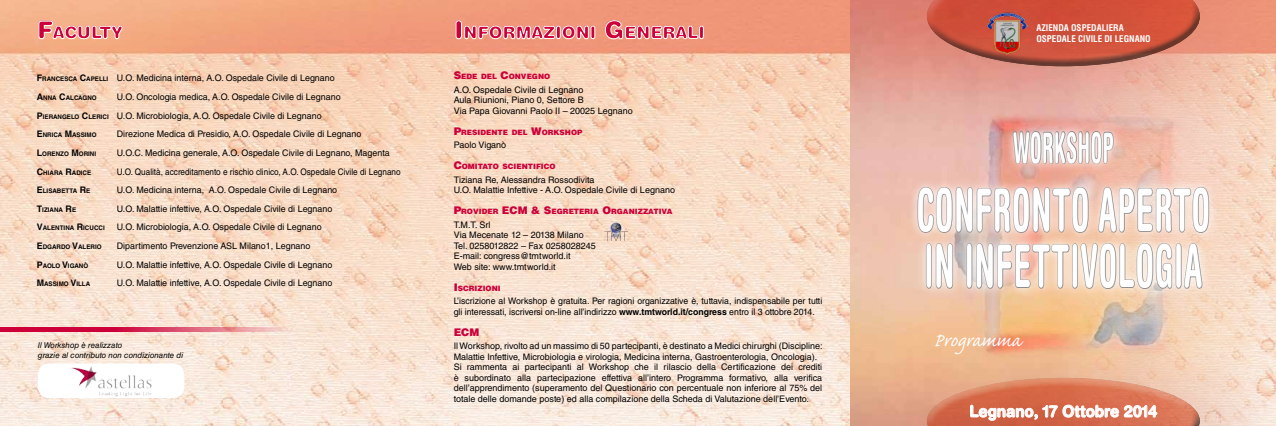
<style>
.page{position:relative;width:1276px;height:426px;background:#fff}
.page>*{position:absolute;margin:0;border:0;box-sizing:border-box;transform-origin:0 0}
.t1{font:700 condensed 59px/56px "Helvetica Rounded LT Std";letter-spacing:.03em;color:#fff;scale:.59 1}
.t2{font:700 condensed 42px "Helvetica Rounded LT Std";letter-spacing:.03em;color:#fff;scale:.52 1}
.t3{font:24px "Caflisch Script";color:#fff}
.t4{font:900 16.8px "Helvetica Rounded LT Std";color:#cd0039}
.t5{font:700 16px "Helvetica Rounded LT Std";color:#fff;scale:.94 1}
.t6{font:900 10.5px "Helvetica LT Std";color:#cd0039}
.t7{font:9px/10.5px "Helvetica LT Std";color:#000}
.t8{font:9px "Helvetica LT Std";color:#000;scale:.91 1}
.t9{font:700 condensed 9px/10.8px "Helvetica LT Std";color:#fff}
.t10{font:italic 8px/9.6px "Helvetica LT Std";color:#000}
.t11{font:900 7.3px "Helvetica LT Std";color:#cd0039}
.t12{font:700 6.3px "Helvetica LT Std";color:#000}
.s1{font-size:24px}
.s2{font-weight:700}
.s3{font-weight:700;font-size:6.3px}
.s4{font-size:9px}
.s5{font-size:10.5px}
</style>
<div class="page">
<img style="left:0;top:0;width:850px;height:425px">
<img style="left:850px;top:0;width:426px;height:425px">
<svg style="left:907px;top:121px;width:312px;height:177px;background:#f1ccba"></svg>
<svg style="left:917px;top:0;width:292px;height:313px;background:#dfac9d"></svg>
<div style="left:925px;top:376px;width:275px;height:49px;background:#fff;opacity:.75"></div>
<svg style="left:926px;top:377px;width:274px;height:48px;background:#dd896c"></svg>
<svg style="left:38px;top:21px;width:85px;height:18px;background:#f6c1a2"></svg>
<img style="left:609px;top:240px;width:14px;height:5px">
<img style="left:609px;top:221px;width:14px;height:10px">
<svg style="left:604px;top:231px;width:24px;height:9px"></svg>
<div style="left:456px;top:21px;width:5px;height:18px;border:1px solid #fff;border-radius:3px"></div>
<svg style="left:464px;top:25px;width:91px;height:14px"></svg>
<div style="left:556px;top:26px;width:4px;height:13px;border:1px solid #fff;border-radius:2px"></div>
<svg style="left:562px;top:25px;width:27px;height:14px"></svg>
<div style="left:591px;top:26px;width:4px;height:13px;border:1px solid #fff;border-radius:2px"></div>
<svg style="left:605px;top:20px;width:93px;height:19px;background:#f2af99"></svg>
<div style="left:699px;top:26px;width:4px;height:13px;border:1px solid #fff;border-radius:2px"></div>
<img style="left:986px;top:12px;width:41px;height:42px">
<svg style="left:0;top:326px;width:333px;height:5px;background:#e27387"></svg>
<div style="left:38px;top:363px;width:146px;height:34px;background:#fff;border-radius:11px"></div>
<img style="left:71px;top:366px;width:81px;height:30px">
<h3 class="t4" style="left:37px;top:22px;width:87px"><span class="s1">F</span>ACULTY</h3>
<p class="t7" style="left:37px;top:73px;width:299px"><span class="s2">F</span><span class="s3">RANCESCA</span> <span class="s2">C</span><span class="s3">APELLI</span> U.O. Medicina interna, A.O. Ospedale Civile di Legnano</p>
<p class="t12" style="left:37px;top:94px;width:61px"><span class="s4">A</span>NNA <span class="s4">C</span>ALCAGNO</p>
<p class="t7" style="left:37px;top:87px;width:305px;line-height:18.6px;text-indent:80px">U.O. Oncologia medica, A.O. Ospedale Civile di Legnano<br><span class="s2">P</span><span class="s3">IERANGELO</span> <span class="s2">C</span><span class="s3">LERICI</span> U.O. Microbiologia, A.O. Ospedale Civile di Legnano</p>
<p class="t12" style="left:37px;top:131px;width:61px"><span class="s4">E</span>NRICA <span class="s4">M</span>ASSIMO</p>
<p class="t7" style="left:117px;top:129px;width:246px">Direzione Medica di Presidio, A.O. Ospedale Civile di Legnano</p>
<p class="t12" style="left:37px;top:150px;width:61px"><span class="s4">L</span>ORENZO <span class="s4">M</span>ORINI</p>
<p class="t7" style="left:117px;top:147px;width:274px">U.O.C. Medicina generale, A.O. Ospedale Civile di Legnano, Magenta</p>
<p class="t12" style="left:37px;top:168px;width:56px"><span class="s4">C</span>HIARA <span class="s4">R</span>ADICE</p>
<p class="t8" style="left:117px;top:166px;width:313px">U.O. Qualità, accreditamento e rischio clinico, A.O. Ospedale Civile di Legnano</p>
<p class="t12" style="left:37px;top:187px;width:55px"><span class="s4">E</span> LISABETTA <span class="s4">R</span> E</p>
<p class="t7" style="left:117px;top:184px;width:222px">U.O. Medicina interna, A.O. Ospedale Civile di Legnano</p>
<p class="t12" style="left:37px;top:205px;width:41px"><span class="s4">T</span>IZIANA <span class="s4">R</span> E</p>
<p class="t7" style="left:117px;top:203px;width:217px">U.O. Malattie infettive, A.O. Ospedale Civile di Legnano</p>
<p class="t12" style="left:37px;top:224px;width:69px"><span class="s4">V</span>ALENTINA <span class="s4">R</span>ICUCCI</p>
<p class="t7" style="left:117px;top:222px;width:206px">U.O. Microbiologia, A.O. Ospedale Civile di Legnano</p>
<p class="t12" style="left:37px;top:242px;width:66px"><span class="s4">E</span> DGARDO <span class="s4">V</span>ALERIO</p>
<p class="t7" style="left:117px;top:240px;width:195px">Dipartimento Prevenzione ASL Milano1, Legnano</p>
<p class="t12" style="left:37px;top:261px;width:53px"><span class="s4">P</span>AOLO <span class="s4">V</span>IGANÒ</p>
<p class="t7" style="left:117px;top:259px;width:217px">U.O. Malattie infettive, A.O. Ospedale Civile di Legnano</p>
<p class="t12" style="left:37px;top:280px;width:55px"><span class="s4">M</span>ASSIMO <span class="s4">V</span>ILLA</p>
<p class="t7" style="left:117px;top:277px;width:217px">U.O. Malattie infettive, A.O. Ospedale Civile di Legnano</p>
<p class="t10" style="left:38px;top:340px;width:147px">Il Workshop è realizzato<br>grazie al contributo non condizionante di</p>
<h3 class="t4" style="left:454px;top:22px;width:249px"><span class="s1">I</span>NFORMAZIONI <span class="s1">G</span>ENERALI</h3>
<p class="t9" style="left:1036px;top:22px;width:116px">AZIENDA OSPEDALIERA<br>OSPEDALE CIVILE DI LEGNANO</p>
<p class="t11" style="left:454px;top:72px;width:98px"><span class="s5">S</span>EDE DEL <span class="s5">C</span>ONVEGNO</p>
<p class="t7" style="left:454px;top:84px;width:181px">A.O. Ospedale Civile di Legnano<br>Aula Riunioni, Piano 0, Settore B<br>Via Papa Giovanni Paolo II – 20025 Legnano</p>
<p class="t11" style="left:454px;top:127px;width:130px"><span class="s5">P</span>RESIDENTE DEL <span class="s5">W</span>ORKSHOP</p>
<p class="t7" style="left:454px;top:140px;width:54px">Paolo Viganò</p>
<p class="t11" style="left:454px;top:162px;width:103px"><span class="s5">C</span>OMITATO SCIENTIFICO</p>
<p class="t7" style="left:454px;top:174px;width:223px">Tiziana Re, Alessandra Rossodivita<br>U.O. Malattie Infettive - A.O. Ospedale Civile di Legnano</p>
<p class="t11" style="left:454px;top:207px;width:220px"><span class="s5">P</span>ROVIDER <span class="s5">ECM &amp; S</span>EGRETERIA <span class="s5">O</span>RGANIZZATIVA</p>
<p class="t7" style="left:454px;top:219px;width:143px">T.M.T. Srl<br>Via Mecenate 12 – 20138 Milano<br>Tel. 0258012822 – Fax 0258028245<br>E-mail: congress@tmtworld.it<br>Web site: www.tmtworld.it</p>
<p class="t11" style="left:454px;top:283px;width:48px"><span class="s5">I</span>SCRIZIONI</p>
<p class="t7" style="left:454px;top:295px;width:370px">L’iscrizione al Workshop è gratuita. Per ragioni organizzative è, tuttavia, indispensabile per tutti gli interessati, iscriversi on-line all’indirizzo <span class="s2">www.tmtworld.it/congress</span> entro il 3 ottobre 2014.</p>
<p class="t6" style="left:454px;top:325px;width:26px">ECM</p>
<p class="t7" style="left:454px;top:340px;width:370px">Il Workshop, rivolto ad un massimo di 50 partecipanti, è destinato a Medici chirurghi (Discipline:<br>Malattie Infettive, Microbiologia e virologia, Medicina interna, Gastroenterologia, Oncologia).<br>Si rammenta ai partecipanti al Workshop che il rilascio della Certificazione dei crediti è subordinato alla partecipazione effettiva all’intero Programma formativo, alla verifica dell’apprendimento (superamento del Questionario con percentuale non inferiore al 75% del totale delle domande poste) ed alla compilazione della Scheda di Valutazione dell’Evento.</p>
<h2 class="t2" style="left:1013px;top:122px;width:195px">WORKSHOP</h2>
<h1 class="t1" style="left:916px;top:181px;width:498px">CONFRONTO APERTO<br>IN INFETTIVOLOGIA</h1>
<h3 class="t3" style="left:934px;top:327px;width:88px">Programma</h3>
<h3 class="t5" style="left:969px;top:401px;width:201px">Legnano, 17 Ottobre 2014</h3>
</div>
